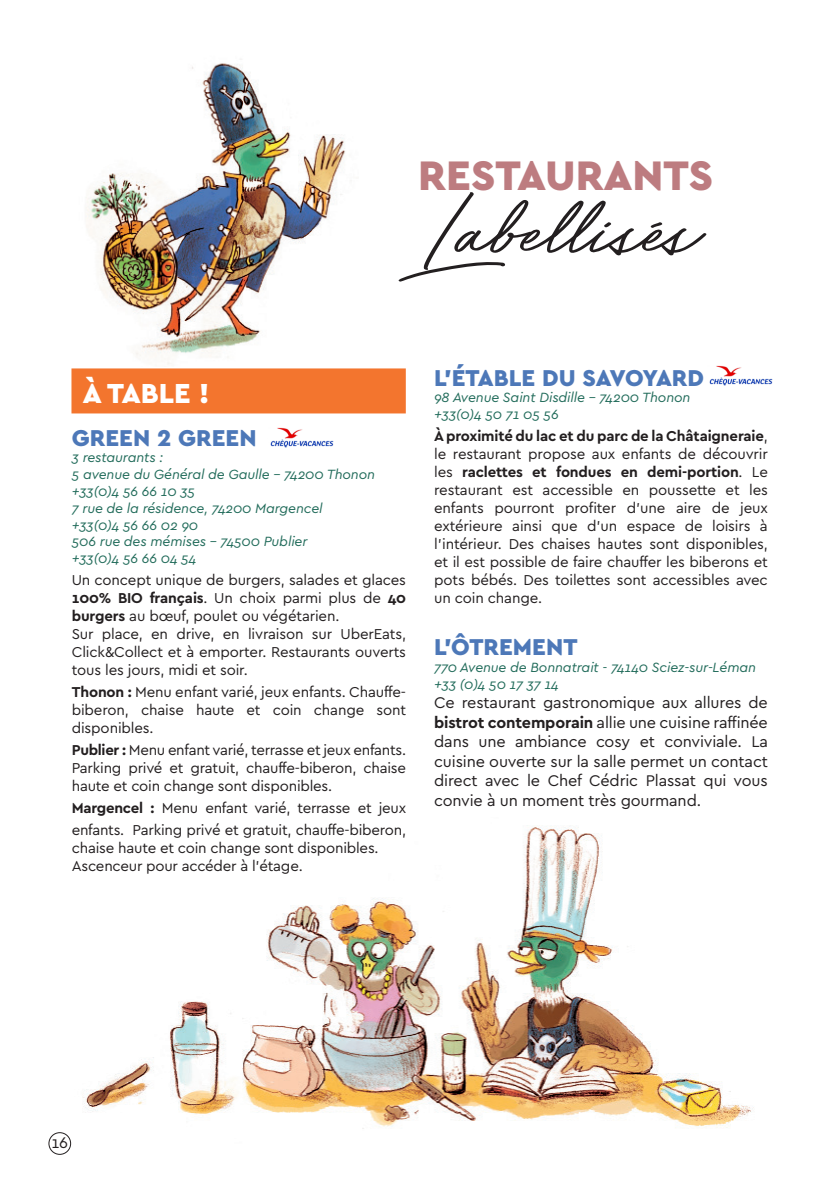
<style>
.page{position:relative;width:840px;height:1191px;background:#fff}
.page>*{position:absolute;margin:0;border:0;box-sizing:border-box;transform-origin:0 0}
.t1{font:113.4px "Bayshore";color:#231f20}
.t2{font:900 43.2px "Cera Basic";color:#bd7c80}
.Categories_Cera{font:900 28.8px "Cera Basic";color:#fff}
.Contenu{font:900 24px "Cera Basic";color:#4d78b8}
.Contenu-2{font:16.2px/19.4px "Cera Basic";letter-spacing:-.01em;color:#231f20;text-align:justify}
.Contenu-3{font:15px/18px "Cera Basic";letter-spacing:-.015em;color:#231f20;text-align:justify}
.détail_lieu{font:italic 14px/16.8px "Cera Basic";letter-spacing:-.01em;color:#226c5b}
.s1{font-weight:700}
</style>
<div class="page">
<div style="left:49px;top:1132px;width:22px;height:22px;border:1px solid #231f20;border-radius:50%"></div>
<img style="left:83px;top:826px;width:671px;height:303px">
<div style="left:71px;top:368px;width:334px;height:45px;background:#f3752e"></div>
<img style="left:86px;top:59px;width:259px;height:305px">
<img style="left:270px;top:427px;width:64px;height:21px">
<img style="left:709px;top:365px;width:64px;height:21px">
<p class="t2" style="left:418px;top:150px;width:296px">RESTAURANTS</p>
<p class="t1" style="left:428px;top:146px;width:275px">Labellisés</p>
<p class="Categories_Cera" style="left:83px;top:377px;width:128px">À TABLE !</p>
<p class="Contenu" style="left:72px;top:423px;width:186px">GREEN 2 GREEN</p>
<p class="détail_lieu" style="left:72px;top:449px;width:93px">3 restaurants :</p>
<p class="détail_lieu" style="left:72px;top:466px;width:305px">5 avenue du Général de Gaulle – 74200 Thonon</p>
<p class="détail_lieu" style="left:72px;top:483px;width:125px">+33(0)4 56 66 10 35</p>
<p class="détail_lieu" style="left:72px;top:500px;width:252px">7 rue de la résidence, 74200 Margencel +33(0)4 56 66 02 90</p>
<p class="détail_lieu" style="left:72px;top:533px;width:237px">506 rue des mémises – 74500 Publier</p>
<p class="détail_lieu" style="left:72px;top:550px;width:126px">+33(0)4 56 66 04 54</p>
<p class="Contenu-3" style="left:72px;top:571px;width:335px">Un concept unique de burgers, salades et glaces <span class="s1">100% BIO français</span>. Un choix parmi plus de <span class="s1">40 burgers</span> au bœuf, poulet ou végétarien.</p>
<p class="Contenu-3" style="left:72px;top:625px;width:336px">Sur place, en drive, en livraison sur UberEats, Click&amp;Collect et à emporter. Restaurants ouverts tous les jours, midi et soir.</p>
<p class="Contenu-3" style="left:72px;top:683px;width:336px"><span class="s1">Thonon :</span> Menu enfant varié, jeux enfants. Chauffe&shy;biberon, chaise haute et coin change sont disponibles.</p>
<p class="Contenu-3" style="left:72px;top:741px;width:335px"><span class="s1">Publier :</span> Menu enfant varié, terrasse et jeux enfants.<br>Parking privé et gratuit, chauffe-biberon, chaise haute et coin change sont disponibles.</p>
<p class="Contenu-3" style="left:72px;top:797px;width:336px;line-height:22px"><span class="s1">Margencel :</span> Menu enfant varié, terrasse et jeux enfants. Parking privé et gratuit, chauffe-biberon,</p>
<p class="Contenu-3" style="left:72px;top:839px;width:308px">chaise haute et coin change sont disponibles.</p>
<p class="Contenu-3" style="left:72px;top:857px;width:232px">Ascenceur pour accéder à l'étage.</p>
<p class="Contenu" style="left:434px;top:363px;width:271px">L’ÉTABLE DU SAVOYARD</p>
<p class="détail_lieu" style="left:434px;top:389px;width:258px">98 Avenue Saint Disdille – 74200 Thonon</p>
<p class="détail_lieu" style="left:434px;top:406px;width:126px">+33(0)4 50 71 05 56</p>
<p class="Contenu-3" style="left:434px;top:427px;width:335px"><span class="s1">À proximité du lac et du parc de la Châtaigneraie</span>, le restaurant propose aux enfants de découvrir les <span class="s1">raclettes et fondues en demi-portion</span>. Le restaurant est accessible en poussette et les enfants pourront profiter d’une aire de jeux extérieure ainsi que d’un espace de loisirs à l’intérieur. Des chaises hautes sont disponibles, et il est possible de faire chauffer les biberons et pots bébés. Des toilettes sont accessibles avec un coin change.</p>
<p class="Contenu" style="left:434px;top:633px;width:145px">L'ÔTREMENT</p>
<p class="détail_lieu" style="left:434px;top:659px;width:323px">770 Avenue de Bonnatrait - 74140 Sciez-sur-Léman</p>
<p class="détail_lieu" style="left:434px;top:675px;width:126px">+33 (0)4 50 17 37 14</p>
<p class="Contenu-2" style="left:434px;top:693px;width:335px">Ce restaurant gastronomique aux allures de <span class="s1">bistrot contemporain</span> allie une cuisine raffinée dans une ambiance cosy et conviviale. La cuisine ouverte sur la salle permet un contact direct avec le Chef Cédric Plassat qui vous convie à un moment très gourmand.</p>
<p class="Contenu-2" style="left:51px;top:1133px;width:18px">16</p>
</div>
